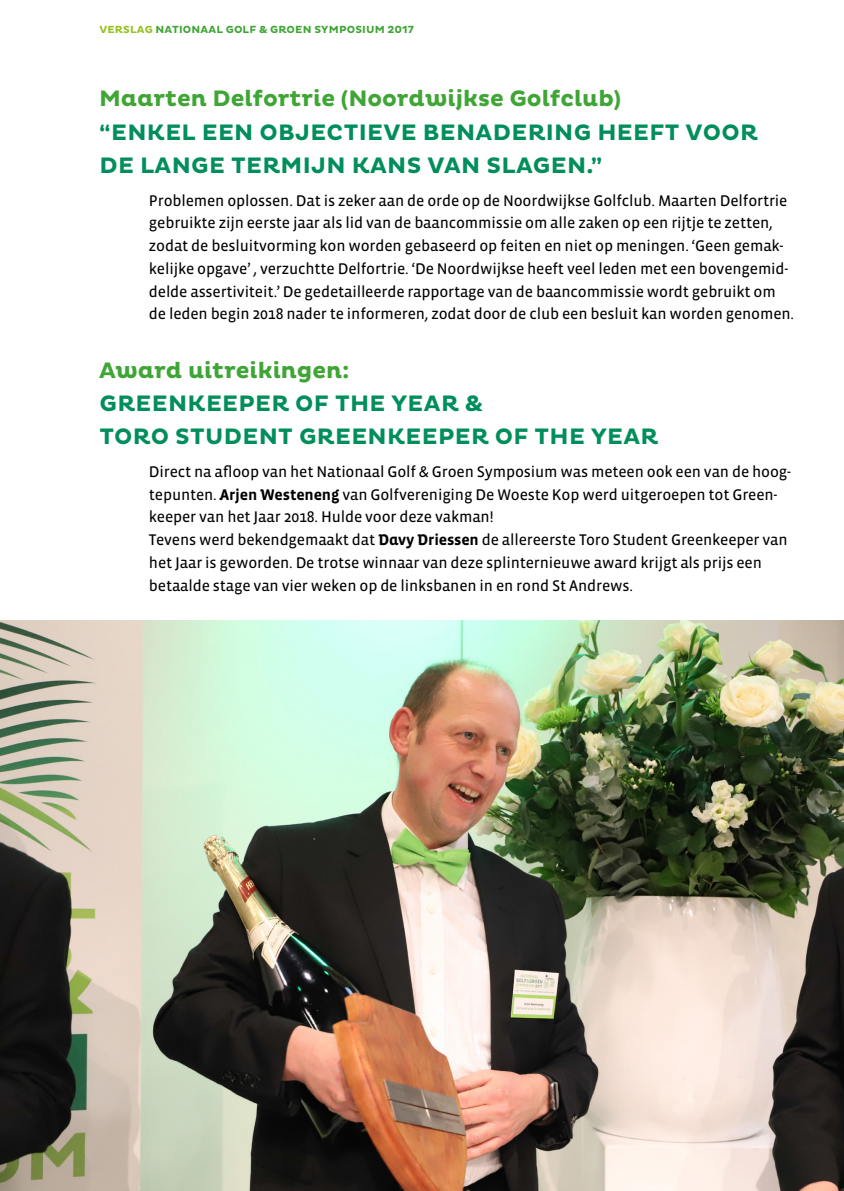
<style>
.page{position:relative;width:844px;height:1191px;background:#fff}
.page>*{position:absolute;margin:0;border:0;box-sizing:border-box;transform-origin:0 0}
.Kop_quote{font:700 22.75px/33.2px "Pluto";letter-spacing:.015em;color:#008e5b}
.Spreker{font:700 22.75px "Pluto";color:#3fa535}
.Broodtekst_inspring{font:15.75px/22.8px "Vista Sans Reg";letter-spacing:-.01em;color:#000}
.Chapeau{font:700 10.5px "Pluto";letter-spacing:.015em;color:#3fa535}
.s1{color:#95c122}
.s2{font-family:"Vista Sans Alt";font-weight:700}
</style>
<div class="page">
<img style="left:0;top:620px;width:843px;height:571px">
<p class="Chapeau" style="left:99px;top:23px;width:316px"><span class="s1">VERSLAG</span> NATIONAAL GOLF &amp; GROEN SYMPOSIUM 2017</p>
<p class="Spreker" style="left:99px;top:86px;width:523px">Maarten Delfortrie (Noordwijkse Golfclub)</p>
<p class="Kop_quote" style="left:99px;top:116px;width:660px">“ENKEL EEN OBJECTIEVE BENADERING HEEFT VOOR<br>DE LANGE TERMIJN KANS VAN SLAGEN.”</p>
<p class="Broodtekst_inspring" style="left:149px;top:189px;width:646px">Problemen oplossen. Dat is zeker aan de orde op de Noordwijkse Golfclub. Maarten Delfortrie gebruikte zijn eerste jaar als lid van de baancommissie om alle zaken op een rijtje te zetten, zodat de besluitvorming kon worden gebaseerd op feiten en niet op meningen. ‘Geen gemak&shy;kelijke opgave’ , verzuchtte Delfortrie. ‘De Noordwijkse heeft veel leden met een bovengemid&shy;delde assertiviteit.’ De gedetailleerde rapportage van de baancommissie wordt gebruikt om de leden begin 2018 nader te informeren, zodat door de club een besluit kan worden genomen.</p>
<p class="Spreker" style="left:99px;top:357px;width:252px">Award uitreikingen:</p>
<p class="Kop_quote" style="left:99px;top:387px;width:560px">GREENKEEPER OF THE YEAR &amp;<br>TORO STUDENT GREENKEEPER OF THE YEAR</p>
<p class="Broodtekst_inspring" style="left:149px;top:460px;width:643px">Direct na afloop van het Nationaal Golf &amp; Groen Symposium was meteen ook een van de hoog&shy;tepunten. <span class="s2">Arjen Westeneng</span> van Golfvereniging De Woeste Kop werd uitgeroepen tot Green&shy;keeper van het Jaar 2018. Hulde voor deze vakman!</p>
<p class="Broodtekst_inspring" style="left:149px;top:529px;width:640px">Tevens werd bekendgemaakt dat <span class="s2">Davy Driessen</span> de allereerste Toro Student Greenkeeper van het Jaar is geworden. De trotse winnaar van deze splinternieuwe award krijgt als prijs een betaalde stage van vier weken op de linksbanen in en rond St Andrews.</p>
</div>
